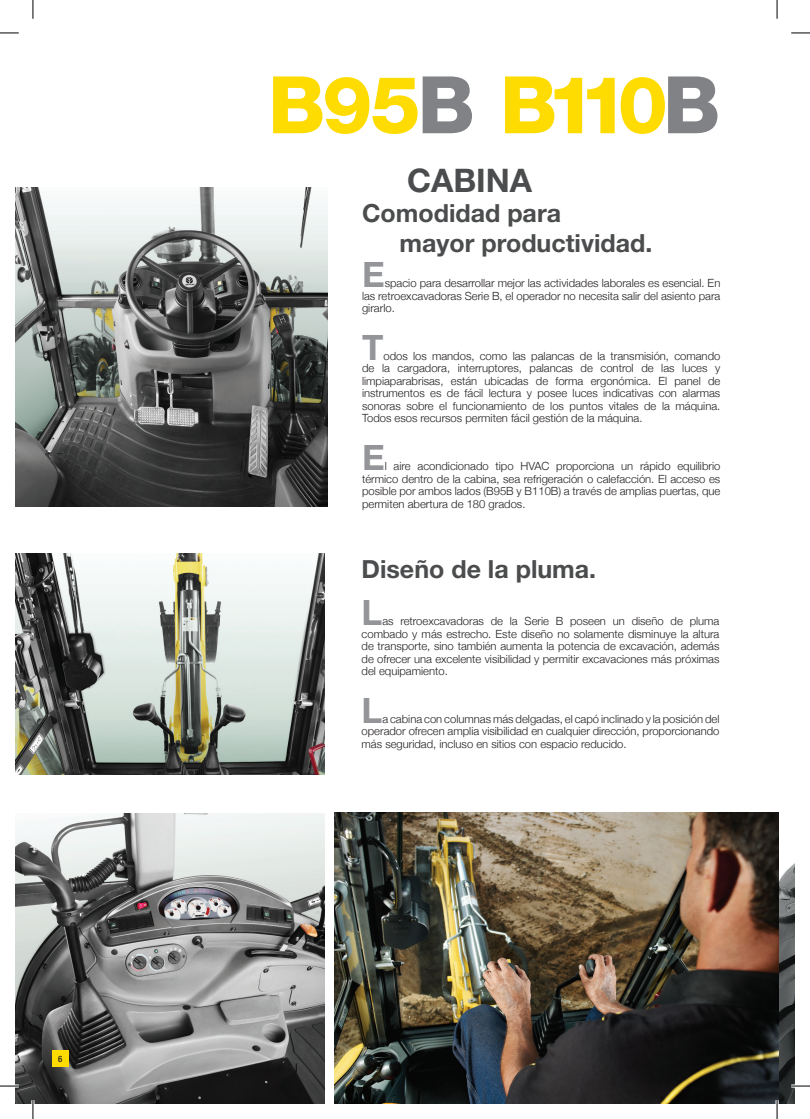
<style>
.page{position:relative;width:810px;height:1119px;background:#fff}
.page>*{position:absolute;margin:0;border:0;box-sizing:border-box;transform-origin:0 0}
.t1{font:800 79.5px "Helvetica Neue LT Std";letter-spacing:-.06em;color:#ffdc01}
.t2{font:700 35px "Helvetica Neue LT Std";color:#939598}
.t3{font:700 32.5px "Helvetica Neue LT Std";color:#4b4c4d}
.t4{font:700 25px/30px "Helvetica Neue LT Std";color:#4b4c4d}
.t5{font:300 11.25px/12.5px "Helvetica Neue";color:#231f20;text-align:justify}
.t6{font:500 condensed 8.75px "Helvetica Neue LT Std";color:#231f20}
.s1{color:#808285}
</style>
<div class="page">
<img style="left:778px;top:812px;width:17px;height:291px">
<img style="left:15px;top:813px;width:309px;height:290px">
<div style="left:52px;top:1050px;width:16px;height:16px;background:#ffdc01"></div>
<img style="left:15px;top:187px;width:312px;height:319px">
<img style="left:15px;top:553px;width:309px;height:220px">
<img style="left:335px;top:812px;width:443px;height:291px">
<hr style="left:0;top:1084px;width:19px;height:3px;background:#fff">
<hr style="left:791px;top:1084px;width:19px;height:3px;background:#fff">
<hr style="left:31px;top:1099px;width:3px;height:19px;background:#fff">
<svg style="left:776px;top:0;width:1px;height:19px"></svg>
<svg style="left:775px;top:1099px;width:4px;height:19px"></svg>
<svg style="left:0;top:33px;width:19px;height:1px"></svg>
<svg style="left:791px;top:33px;width:19px;height:1px"></svg>
<svg style="left:0;top:1085px;width:19px;height:1px"></svg>
<svg style="left:791px;top:1085px;width:19px;height:1px"></svg>
<svg style="left:33px;top:0;width:1px;height:19px"></svg>
<svg style="left:33px;top:1099px;width:1px;height:19px"></svg>
<svg style="left:777px;top:0;width:1px;height:19px"></svg>
<svg style="left:777px;top:1099px;width:1px;height:19px"></svg>
<p class="t6" style="left:58px;top:1053px;width:6px">6</p>
<h1 class="t1" style="left:268px;top:58px;width:454px">B95<span class="s1">B</span> B110<span class="s1">B</span></h1>
<h3 class="t3" style="left:407px;top:161px;width:127px">CABINA</h3>
<h3 class="t4" style="left:400px;top:198px;width:254px;text-indent:-38px">Comodidad para<br>mayor productividad.</h3>
<h2 class="t2" style="left:362px;top:253px;width:24px">E</h2>
<p class="t5" style="left:362px;top:276px;width:360px;text-indent:23px">spacio para desarrollar mejor las actividades laborales es esencial. En las retroexcavadoras Serie B, el operador no necesita salir del asiento para girarlo.</p>
<h2 class="t2" style="left:362px;top:326px;width:23px">T</h2>
<p class="t5" style="left:362px;top:349px;width:360px;text-indent:21px">odos los mandos, como las palancas de la transmisión, comando de la cargadora, interruptores, palancas de control de las luces y limpiaparabrisas, están ubicadas de forma ergonómica. El panel de instrumentos es de fácil lectura y posee luces indicativas con alarmas sonoras sobre el funcionamiento de los puntos vitales de la máquina.<br>Todos esos recursos permiten fácil gestión de la máquina.</p>
<h2 class="t2" style="left:362px;top:436px;width:24px">E</h2>
<p class="t5" style="left:362px;top:459px;width:360px;text-indent:23px">l aire acondicionado tipo HVAC proporciona un rápido equilibrio térmico dentro de la cabina, sea refrigeración o calefacción. El acceso es posible por ambos lados (B95B y B110B) a través de amplias puertas, que permiten abertura de 180 grados.</p>
<h3 class="t4" style="left:362px;top:553px;width:236px">Diseño de la pluma.</h3>
<h2 class="t2" style="left:362px;top:591px;width:22px">L</h2>
<p class="t5" style="left:362px;top:614px;width:359px;text-indent:21px">as retroexcavadoras de la Serie B poseen un diseño de pluma combado y más estrecho. Este diseño no solamente disminuye la altura de transporte, sino también aumenta la potencia de excavación, además de ofrecer una excelente visibilidad y permitir excavaciones más próximas del equipamiento.</p>
<h2 class="t2" style="left:362px;top:688px;width:22px">L</h2>
<p class="t5" style="left:362px;top:711px;width:359px;text-indent:21px">a cabina con columnas más delgadas, el capó inclinado y la posición del operador ofrecen amplia visibilidad en cualquier dirección, proporcionando más seguridad, incluso en sitios con espacio reducido.</p>
</div>
